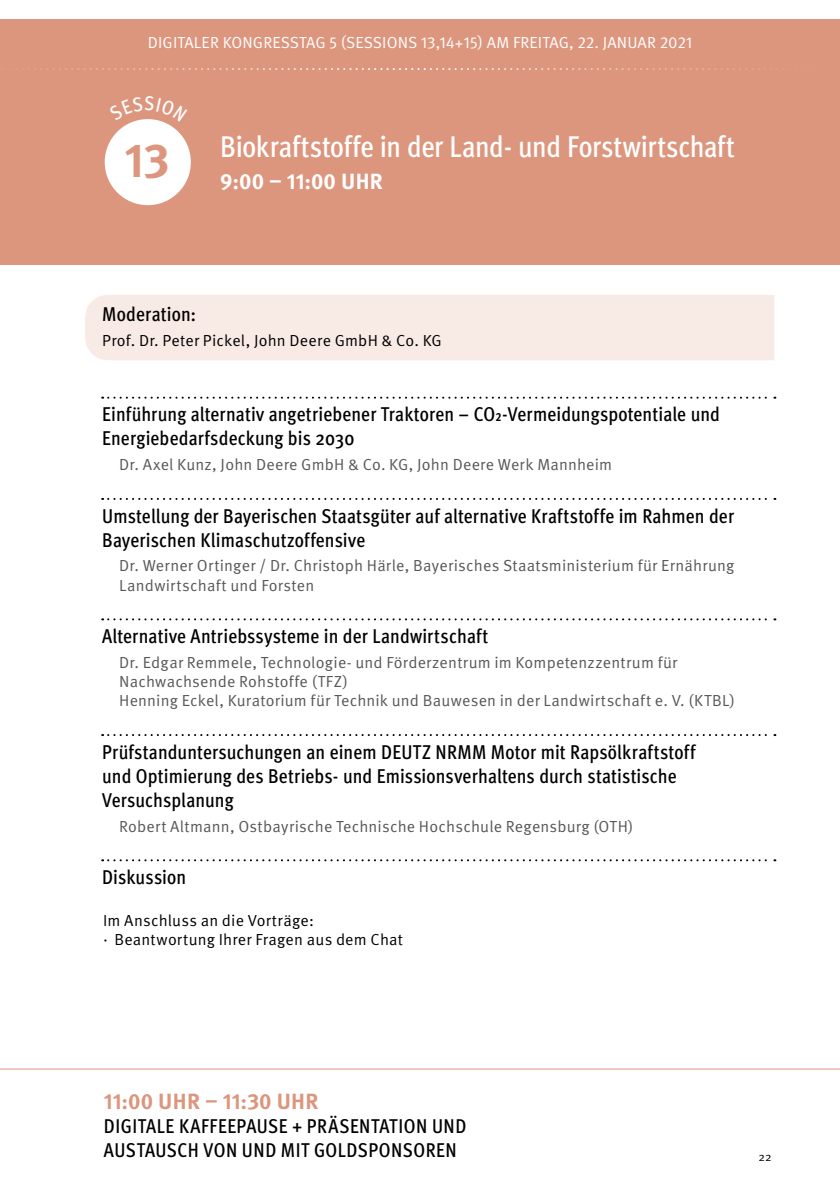
<style>
.page{position:relative;width:840px;height:1191px;background:#fff}
.page>*{position:absolute;margin:0;border:0;box-sizing:border-box;transform-origin:0 0}
.t1{font:700 48px "Meta OT";color:#dd967e}
.t2{font:500 condensed 30px "Meta OT";letter-spacing:-.01em;color:#fff}
.t3{font:700 22px "Meta OT";letter-spacing:.015em;color:#dd967e}
.t4{font:700 22px "Meta OT";letter-spacing:.01em;color:#fff}
.t5{font:500 condensed 20px/24px "Meta OT";letter-spacing:.01em;color:#000}
.t6{font:16px/19.2px "Meta OT Norm";letter-spacing:.01em;color:#575756}
.t7{font:16px/19.2px "Meta OT Norm";letter-spacing:.015em;color:#000}
.t8{font:16px "Meta OT Norm";letter-spacing:.01em;color:#fff}
.t9{font:12px "Meta OT Norm";color:#000}
</style>
<div class="page">
<div style="left:0;top:20px;width:839px;height:245px;background:#dd967e"></div>
<svg style="left:28px;top:68px;width:737px;height:2px"></svg>
<div style="left:105px;top:119px;width:86px;height:86px;background:#fff;border-radius:50%"></div>
<div style="left:85px;top:295px;width:689px;height:65px;background:#f8eae5"></div>
<svg style="left:102px;top:397px;width:673px;height:2px"></svg>
<svg style="left:102px;top:498px;width:673px;height:2px"></svg>
<svg style="left:102px;top:618px;width:673px;height:2px"></svg>
<svg style="left:102px;top:734px;width:673px;height:2px"></svg>
<svg style="left:102px;top:859px;width:673px;height:2px"></svg>
<hr style="left:0;top:1068px;width:839px;height:1px;background:#dd967e">
<svg style="left:132px;top:119px;width:31px;height:3px"></svg>
<p class="t8" style="left:148px;top:32px;width:545px">DIGITALER KONGRESSTAG 5 (SESSIONS 13,14+15) AM FREITAG, 22. JANUAR 2021</p>
<h1 class="t1" style="left:124px;top:130px;width:46px">13</h1>
<h2 class="t2" style="left:220px;top:127px;width:516px">Biokraftstoffe in der Land- und Forstwirtschaft</h2>
<p class="t4" style="left:220px;top:167px;width:164px">9:00 – 11:00 UHR</p>
<p class="t5" style="left:102px;top:302px;width:95px">Moderation:</p>
<p class="t7" style="left:102px;top:331px;width:341px">Prof. Dr. Peter Pickel, John Deere GmbH &amp; Co. KG</p>
<p class="t5" style="left:102px;top:401px;width:619px">Einführung alternativ angetriebener Traktoren – CO2-Vermeidungspotentiale und<br>Energiebedarfsdeckung bis 2030</p>
<p class="t6" style="left:119px;top:455px;width:494px">Dr. Axel Kunz, John Deere GmbH &amp; Co. KG, John Deere Werk Mannheim</p>
<p class="t5" style="left:102px;top:503px;width:633px">Umstellung der Bayerischen Staatsgüter auf alternative Kraftstoffe im Rahmen der<br>Bayerischen Klimaschutzoffensive</p>
<p class="t6" style="left:119px;top:556px;width:616px">Dr. Werner Ortinger / Dr. Christoph Härle, Bayerisches Staatsministerium für Ernährung<br>Landwirtschaft und Forsten</p>
<p class="t5" style="left:102px;top:623px;width:387px">Alternative Antriebssysteme in der Landwirtschaft</p>
<p class="t6" style="left:119px;top:653px;width:617px">Dr. Edgar Remmele, Technologie- und Förderzentrum im Kompetenzzentrum für<br>Nachwachsende Rohstoffe (TFZ)<br>Henning Eckel, Kuratorium für Technik und Bauwesen in der Landwirtschaft e. V. (KTBL)</p>
<p class="t5" style="left:102px;top:739px;width:594px">Prüfstanduntersuchungen an einem DEUTZ NRMM Motor mit Rapsölkraftstoff und Optimierung des Betriebs- und Emissionsverhaltens durch statistische<br>Versuchsplanung</p>
<p class="t6" style="left:119px;top:816px;width:515px">Robert Altmann, Ostbayrische Technische Hochschule Regensburg (OTH)</p>
<p class="t5" style="left:102px;top:864px;width:86px">Diskussion</p>
<p class="t7" style="left:103px;top:910px;width:301px">Im Anschluss an die Vorträge:<br>· Beantwortung Ihrer Fragen aus dem Chat</p>
<p class="t3" style="left:104px;top:1087px;width:216px">11:00 UHR – 11:30 UHR</p>
<p class="t5" style="left:104px;top:1113px;width:363px">DIGITALE KAFFEEPAUSE + PRÄSENTATION UND<br>AUSTAUSCH VON UND MIT GOLDSPONSOREN</p>
<p class="t9" style="left:758px;top:1150px;width:15px">22</p>
</div>
